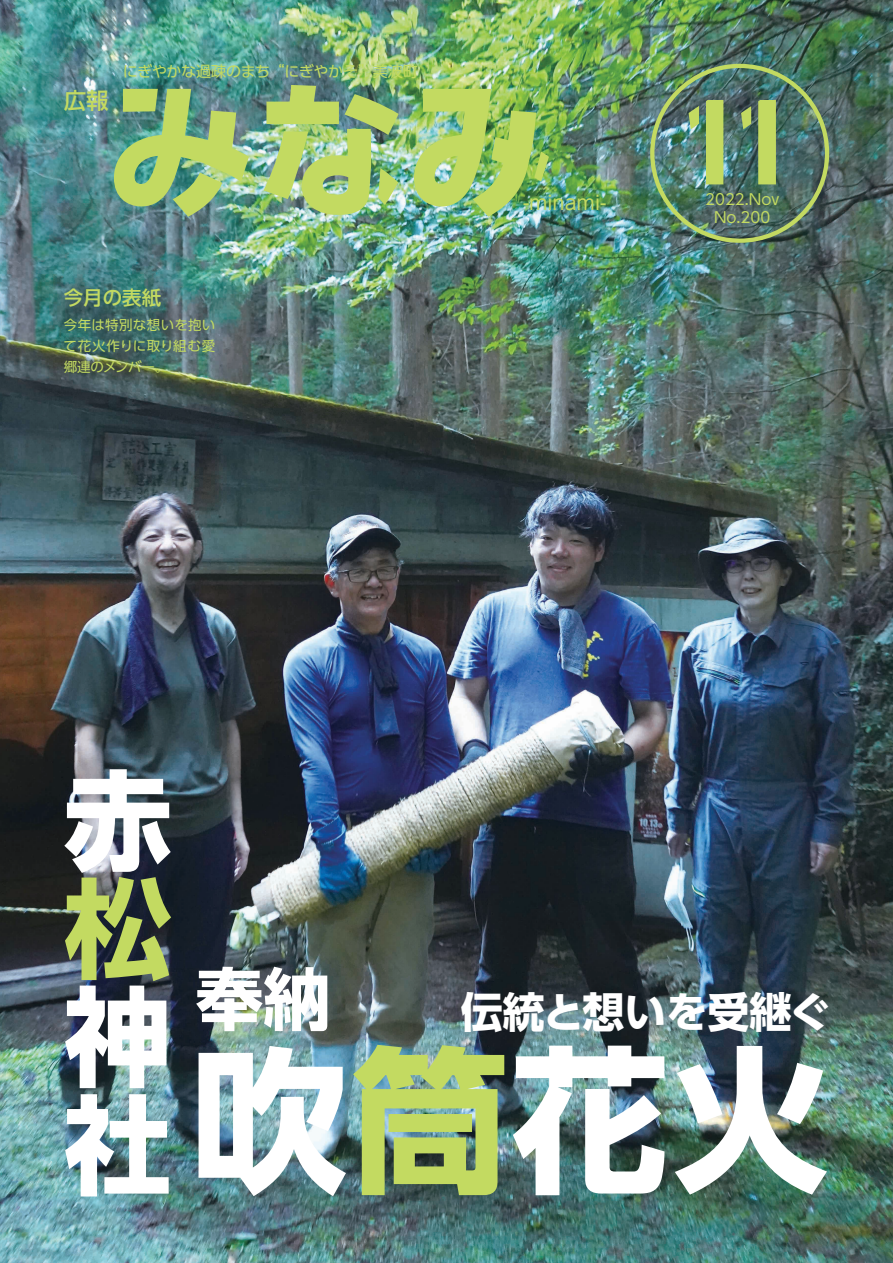
<style>
.page{position:relative;width:893px;height:1263px;background:#fff}
.page>*{position:absolute;margin:0;border:0;box-sizing:border-box;transform-origin:0 0}
.本文_10pt{font:700 157.5px "UD Shin Go Pro";color:#fff}
.本文_10pt-2{font:700 108px/108.1px "UD Shin Go Pro";color:#fff;text-align:justify}
.本文_10pt-3{font:700 67.5px "UD Shin Go Pro";color:#fff}
.本文_10pt-4{font:700 42px "UD Shin Go Pro";letter-spacing:-.015em;color:#fff}
.本文_10pt-5{font:500 22.5px "UD Shin Go Pro";color:#c3da61}
.本文_10pt-6{font:19.5px "UD Shin Go Pro";color:#c3da61}
.t1{font:500 19.5px "UD Shin Go Pro";color:#c3da61}
.本文_10pt-7{font:15px "UD Shin Go Pro";letter-spacing:-.02em;color:#c3da61}
.本文_10pt-8{font:15px "UD Shin Go Pro";color:#c3da61}
.t2{font:13.5px/21px "UD Shin Go Pro";letter-spacing:.02em;color:#c3da61;text-align:justify}
.s1{color:#c3da61}
</style>
<div class="page">
<img style="left:0;top:0;width:893px;height:1263px">
<img style="left:114px;top:89px;width:135px;height:128px">
<img style="left:414px;top:89px;width:135px;height:128px">
<img style="left:263px;top:85px;width:136px;height:131px">
<div style="left:650px;top:64px;width:179px;height:179px;border:4px solid #c3da61;border-radius:50%"></div>
<svg style="left:706px;top:100px;width:17px;height:84px"></svg>
<svg style="left:689px;top:106px;width:10px;height:23px"></svg>
<svg style="left:741px;top:106px;width:10px;height:23px"></svg>
<div style="left:758px;top:100px;width:18px;height:84px;background:#c3da61"></div>
<p class="本文_10pt-5" style="left:64px;top:82px;width:47px">広報</p>
<p class="本文_10pt-7" style="left:123px;top:59px;width:297px">にぎやかな過疎のまち“にぎやかそ”美波町</p>
<p class="t1" style="left:64px;top:282px;width:99px">今月の表紙</p>
<p class="t2" style="left:64px;top:314px;width:153px">今年は特別な想いを抱いて花火作りに取り組む愛郷連のメンバー。</p>
<p class="本文_10pt-6" style="left:523px;top:187px;width:85px">-minami-</p>
<p class="本文_10pt-8" style="left:705px;top:187px;width:75px">2022.Nov</p>
<p class="本文_10pt-8" style="left:714px;top:205px;width:58px">No.200</p>
<p class="本文_10pt-2" style="left:64px;top:764px;width:109px">赤<span class="s1">松</span>神社</p>
<p class="本文_10pt-3" style="left:196px;top:944px;width:136px">奉納</p>
<p class="本文_10pt-4" style="left:461px;top:977px;width:372px">伝統と想いを受継ぐ</p>
<p class="本文_10pt" style="left:190px;top:992px;width:640px">吹<span class="s1">筒</span>花火</p>
</div>
